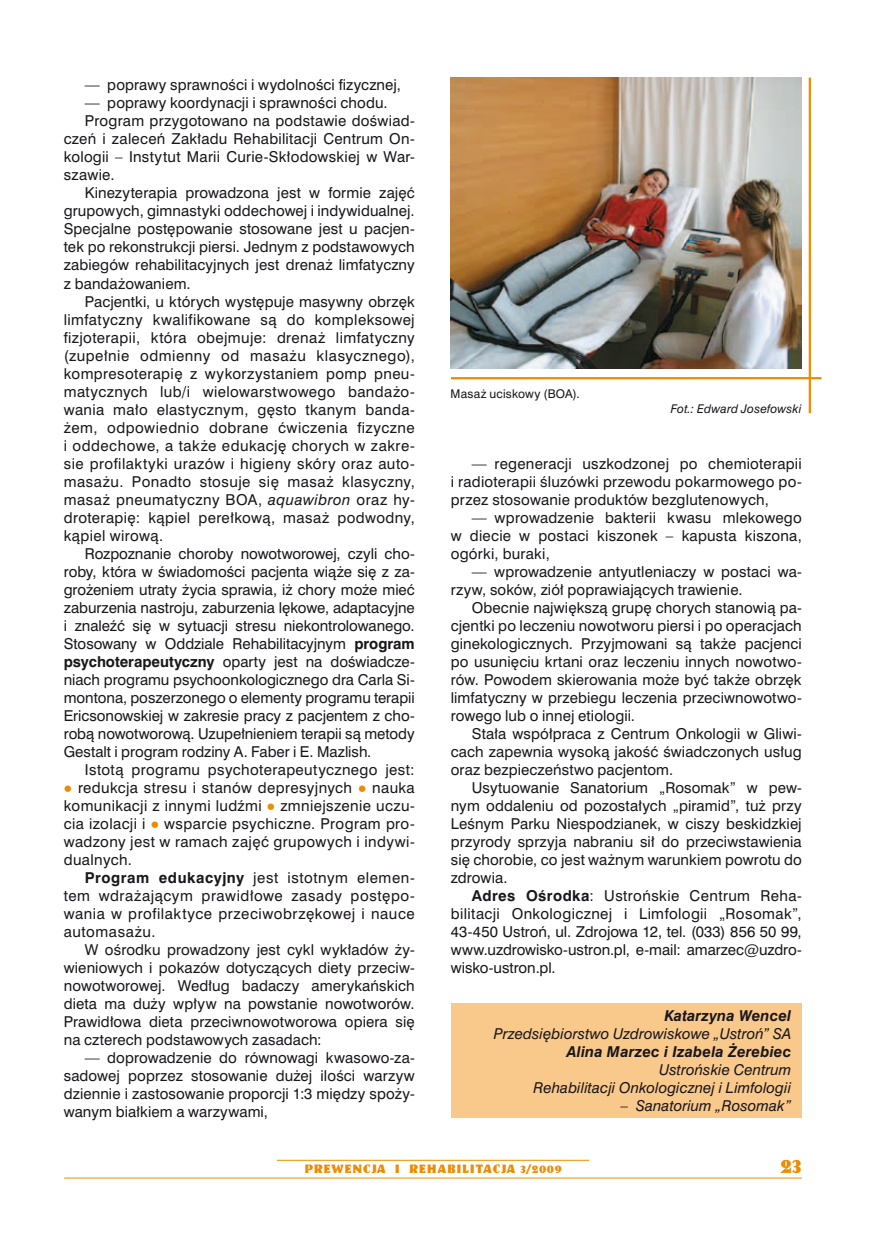
<style>
.page{position:relative;width:872px;height:1234px;background:#fff}
.page>*{position:absolute;margin:0;border:0;box-sizing:border-box;transform-origin:0 0}
.t1{font:21px "Kuenstler 165 Hv PL Regular A";color:#ee8c00}
.t2{font:15px/18px "Swis 721 PL Roman A";letter-spacing:.01em;color:#1a171c;text-align:justify}
.t3{font:15px "Swis 721 PL Roman A";letter-spacing:.03em;color:#1a171c}
.t4{font:15px/18px "Swis 721 PL Italic A";letter-spacing:.005em;color:#1a171c;text-align:right}
.t5{font:15px "Swis 721 PL Roman A";letter-spacing:.035em;color:#1a171c}
.t6{font:15px "Swis 721 PL Bold Italic A";letter-spacing:.01em;color:#1a171c}
.t7{font:12px "Kuenstler 165 Hv PL Regular A";letter-spacing:.05em;color:#ee8c00}
.t8{font:12px "Swis 721 PL Italic A";letter-spacing:.015em;color:#1a171c}
.t9{font:12px "Swis 721 PL Roman A";letter-spacing:.015em;color:#1a171c}
.s1{font-family:"Swis 721 PL Italic A"}
.s2{font-family:"Swis 721 PL Bold A"}
.s3{color:#ee8c00}
</style>
<div class="page">
<hr style="left:277px;top:1159px;width:312px;height:1px;background:#ee8c00">
<hr style="left:64px;top:1177px;width:737px;height:1px;background:#ee8c00">
<div style="left:451px;top:1002px;width:350px;height:114px;background:#f9c88b"></div>
<img style="left:450px;top:78px;width:351px;height:290px">
<hr style="left:451px;top:377px;width:370px;height:2px;background:#ee8c00">
<hr style="left:808px;top:78px;width:3px;height:335px;background:#ee8c00">
<p class="t2" style="left:85px;top:76px;width:318px">— poprawy sprawności i wydolności fizycznej,</p>
<p class="t2" style="left:85px;top:94px;width:304px">— poprawy koordynacji i sprawności chodu.</p>
<p class="t2" style="left:85px;top:112px;width:331px">Program przygotowano na podstawie doświad-</p>
<p class="t2" style="left:64px;top:130px;width:352px">czeń i zaleceń Zakładu Rehabilitacji Centrum On-</p>
<p class="t2" style="left:64px;top:148px;width:352px">kologii – Instytut Marii Curie-Skłodowskiej w War-</p>
<p class="t2" style="left:64px;top:166px;width:52px">szawie.</p>
<p class="t2" style="left:85px;top:184px;width:331px">Kinezyterapia prowadzona jest w formie zajęć</p>
<p class="t2" style="left:64px;top:202px;width:352px">grupowych, gimnastyki oddechowej i indywidualnej.</p>
<p class="t2" style="left:64px;top:220px;width:352px">Specjalne postępowanie stosowane jest u pacjen-</p>
<p class="t2" style="left:64px;top:238px;width:352px">tek po rekonstrukcji piersi. Jednym z podstawowych</p>
<p class="t2" style="left:64px;top:256px;width:352px">zabiegów rehabilitacyjnych jest drenaż limfatyczny</p>
<p class="t2" style="left:64px;top:274px;width:128px">z bandażowaniem.</p>
<p class="t2" style="left:85px;top:292px;width:331px">Pacjentki, u których występuje masywny obrzęk</p>
<p class="t2" style="left:64px;top:310px;width:352px">limfatyczny kwalifikowane są do kompleksowej</p>
<p class="t2" style="left:64px;top:328px;width:352px">fizjoterapii, która obejmuje: drenaż limfatyczny</p>
<p class="t5" style="left:64px;top:346px;width:352px">(zupełnie odmienny od masażu klasycznego),</p>
<p class="t2" style="left:64px;top:364px;width:352px">kompresoterapię z wykorzystaniem pomp pneu-</p>
<p class="t2" style="left:64px;top:382px;width:352px">matycznych lub/i wielowarstwowego bandażo-</p>
<p class="t2" style="left:64px;top:400px;width:352px">wania mało elastycznym, gęsto tkanym banda-</p>
<p class="t3" style="left:64px;top:418px;width:352px">żem, odpowiednio dobrane ćwiczenia fizyczne</p>
<p class="t3" style="left:64px;top:436px;width:352px">i oddechowe, a także edukację chorych w zakre-</p>
<p class="t3" style="left:64px;top:454px;width:352px">sie profilaktyki urazów i higieny skóry oraz auto-</p>
<p class="t3" style="left:64px;top:472px;width:352px">masażu. Ponadto stosuje się masaż klasyczny,</p>
<p class="t5" style="left:64px;top:490px;width:352px">masaż pneumatyczny BOA, <span class="s1">aquawibron</span> oraz hy-</p>
<p class="t2" style="left:64px;top:508px;width:352px">droterapię: kąpiel perełkową, masaż podwodny,</p>
<p class="t2" style="left:64px;top:526px;width:101px">kąpiel wirową.</p>
<p class="t2" style="left:85px;top:544px;width:331px">Rozpoznanie choroby nowotworowej, czyli cho-</p>
<p class="t2" style="left:64px;top:562px;width:352px">roby, która w świadomości pacjenta wiąże się z za-</p>
<p class="t2" style="left:64px;top:580px;width:352px">grożeniem utraty życia sprawia, iż chory może mieć</p>
<p class="t2" style="left:64px;top:598px;width:352px">zaburzenia nastroju, zaburzenia lękowe, adaptacyjne</p>
<p class="t2" style="left:64px;top:616px;width:352px">i znaleźć się w sytuacji stresu niekontrolowanego.</p>
<p class="t2" style="left:64px;top:634px;width:352px">Stosowany w Oddziale Rehabilitacyjnym <span class="s2">program</span></p>
<p class="t2" style="left:64px;top:652px;width:352px"><span class="s2">psychoterapeutyczny</span> oparty jest na doświadcze-</p>
<p class="t2" style="left:64px;top:670px;width:352px">niach programu psychoonkologicznego dra Carla Si-</p>
<p class="t2" style="left:64px;top:688px;width:352px">montona, poszerzonego o elementy programu terapii</p>
<p class="t2" style="left:64px;top:706px;width:352px">Ericsonowskiej w zakresie pracy z pacjentem z cho-</p>
<p class="t2" style="left:64px;top:724px;width:352px">robą nowotworową. Uzupełnieniem terapii są metody</p>
<p class="t2" style="left:64px;top:742px;width:309px">Gestalt i program rodziny A. Faber i E. Mazlish.</p>
<p class="t2" style="left:85px;top:760px;width:331px">Istotą programu psychoterapeutycznego jest:</p>
<p class="t2" style="left:64px;top:778px;width:352px"><span class="s3">•</span> redukcja stresu i stanów depresyjnych <span class="s3">•</span> nauka komunikacji z innymi ludźmi <span class="s3">•</span> zmniejszenie uczu&shy;cia izolacji i <span class="s3">•</span> wsparcie psychiczne. Program pro&shy;wadzony jest w ramach zajęć grupowych i indywi&shy;dualnych.</p>
<p class="t2" style="left:64px;top:868px;width:352px;text-indent:21px"><span class="s2">Program edukacyjny</span> jest istotnym elemen&shy;tem wdrażającym prawidłowe zasady postępo&shy;wania w profilaktyce przeciwobrzękowej i nauce automasażu.</p>
<p class="t2" style="left:64px;top:940px;width:352px;text-indent:21px">W ośrodku prowadzony jest cykl wykładów ży&shy;wieniowych i pokazów dotyczących diety przeciw&shy;nowotworowej. Według badaczy amerykańskich dieta ma duży wpływ na powstanie nowotworów.<br>Prawidłowa dieta przeciwnowotworowa opiera się na czterech podstawowych zasadach:</p>
<p class="t2" style="left:64px;top:1048px;width:352px;text-indent:21px">— doprowadzenie do równowagi kwasowo-za&shy;sadowej poprzez stosowanie dużej ilości warzyw dziennie i zastosowanie proporcji 1:3 między spoży&shy;wanym białkiem a warzywami,</p>
<p class="t9" style="left:450px;top:386px;width:131px">Masaż uciskowy (BOA).</p>
<p class="t8" style="left:670px;top:401px;width:132px">Fot.: Edward Josefowski</p>
<p class="t2" style="left:451px;top:454px;width:352px;text-indent:21px">— regeneracji uszkodzonej po chemioterapii i radioterapii śluzówki przewodu pokarmowego po&shy;przez stosowanie produktów bezglutenowych,</p>
<p class="t2" style="left:451px;top:508px;width:352px;text-indent:21px">— wprowadzenie bakterii kwasu mlekowego w diecie w postaci kiszonek – kapusta kiszona, ogórki, buraki,</p>
<p class="t2" style="left:451px;top:562px;width:352px;text-indent:21px">— wprowadzenie antyutleniaczy w postaci wa&shy;rzyw, soków, ziół poprawiających trawienie.</p>
<p class="t2" style="left:451px;top:598px;width:352px;text-indent:21px">Obecnie największą grupę chorych stanowią pa&shy;cjentki po leczeniu nowotworu piersi i po operacjach ginekologicznych. Przyjmowani są także pacjenci po usunięciu krtani oraz leczeniu innych nowotwo&shy;rów. Powodem skierowania może być także obrzęk limfatyczny w przebiegu leczenia przeciwnowotwo&shy;rowego lub o innej etiologii.</p>
<p class="t2" style="left:451px;top:724px;width:352px;text-indent:21px">Stała współpraca z Centrum Onkologii w Gliwi&shy;cach zapewnia wysoką jakość świadczonych usług oraz bezpieczeństwo pacjentom.</p>
<p class="t2" style="left:451px;top:778px;width:352px;text-indent:21px">Usytuowanie Sanatorium „Rosomak” w pew&shy;nym oddaleniu od pozostałych „piramid”, tuż przy Leśnym Parku Niespodzianek, w ciszy beskidzkiej przyrody sprzyja nabraniu sił do przeciwstawienia się chorobie, co jest ważnym warunkiem powrotu do zdrowia.</p>
<p class="t2" style="left:451px;top:886px;width:352px;text-indent:21px"><span class="s2">Adres Ośrodka</span>: Ustrońskie Centrum Reha&shy;bilitacji Onkologicznej i Limfologii „Rosomak”, 43-450 Ustroń, ul. Zdrojowa 12, tel. (033) 856 50 99, www.uzdrowisko-ustron.pl, e-mail: amarzec@uzdro&shy;wisko-ustron.pl.</p>
<p class="t6" style="left:664px;top:1006px;width:128px">Katarzyna Wencel</p>
<p class="t4" style="left:494px;top:1024px;width:299px">Przedsiębiorstwo Uzdrowiskowe „Ustroń” SA</p>
<p class="t6" style="left:567px;top:1042px;width:226px">Alina Marzec i Izabela Żerebiec</p>
<p class="t4" style="left:533px;top:1060px;width:259px">Ustrońskie Centrum<br>Rehabilitacji Onkologicznej i Limfologii</p>
<p class="t4" style="left:621px;top:1096px;width:172px">– Sanatorium „Rosomak”</p>
<p class="t7" style="left:304px;top:1161px;width:259px">PREWENCJA I REHABILITACJA 3/2009</p>
<h1 class="t1" style="left:780px;top:1152px;width:23px">23</h1>
</div>
